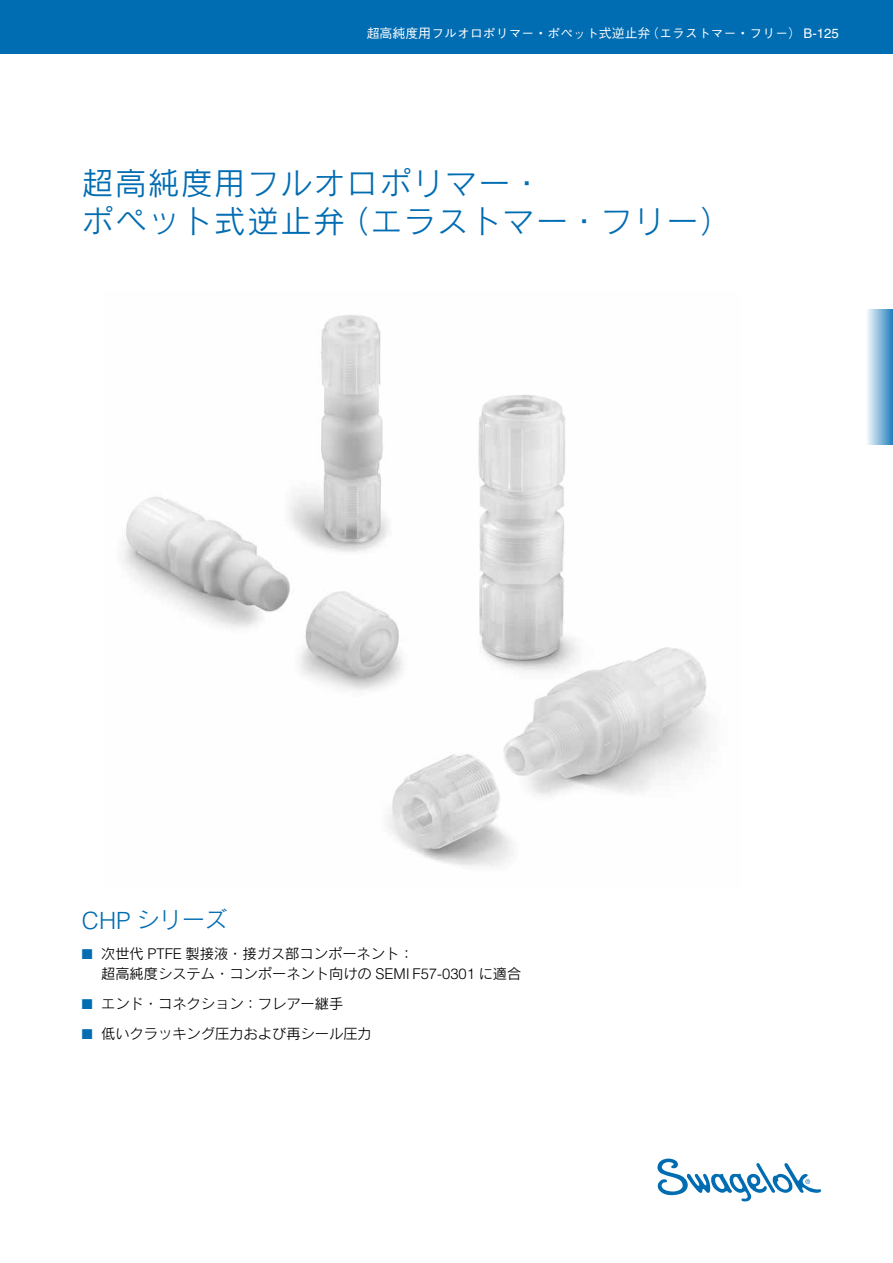
<style>
.page{position:relative;width:893px;height:1263px;background:#fff}
.page>*{position:absolute;margin:0;border:0;box-sizing:border-box;transform-origin:0 0}
.t1{font:31.5px/37.5px "Rodin CID M";letter-spacing:.05em;color:#006cb2}
.t2{font:22.8px "Rodin CID M";color:#006cb2}
.t3{font:14.25px/20.7px "Rodin CID M";color:#000}
.t4{font:500 12.6px "Gothic BBB";letter-spacing:.02em;color:#fff}
.s1{font-size:12.9px}
.s2{font-family:"Helvetica";font-weight:400;font-size:13.35px}
.s3{font-family:"Helvetica";font-weight:300;font-size:23.7px}
.s4{color:#006cb2}
.s5{font-family:"Helvetica";font-weight:300;font-size:14.85px}
</style>
<div class="page">
<svg style="left:657px;top:1158px;width:164px;height:43px"></svg>
<div style="left:0;top:0;width:893px;height:54px;background:#006cb2"></div>
<div style="left:865px;top:309px;width:28px;height:135px;background:linear-gradient(to right,#fff,#2a85bf)"></div>
<img style="left:122px;top:315px;width:587px;height:552px">
<p class="t4" style="left:367px;top:26px;width:474px"><span class="s1">超高純度用</span>フルオロポリマー<span class="s1">・</span>ポペット<span class="s1">式逆止弁（</span>エラストマー<span class="s1">・</span>フリー<span class="s1">）</span> <span class="s2">B-125</span></p>
<h1 class="t1" style="left:82px;top:164px;width:651px">超高純度用フルオロポリマー・<br>ポペット式逆止弁（エラストマー・フリー）</h1>
<h2 class="t2" style="left:82px;top:905px;width:147px"><span class="s3">CHP</span> シリーズ</h2>
<p class="t3" style="left:101px;top:942px;width:422px;text-indent:-19px"><span class="s4">■</span> 次世代 <span class="s5">PTFE</span> 製接液・接ガス部コンポーネント：<br>超高純度システム・コンポーネント向けの <span class="s5">SEMI F57-0301</span> に適合</p>
<p class="t3" style="left:82px;top:993px;width:263px"><span class="s4">■</span> エンド・コネクション：フレアー継手</p>
<p class="t3" style="left:82px;top:1023px;width:291px"><span class="s4">■</span> 低いクラッキング圧力および再シール圧力</p>
</div>
